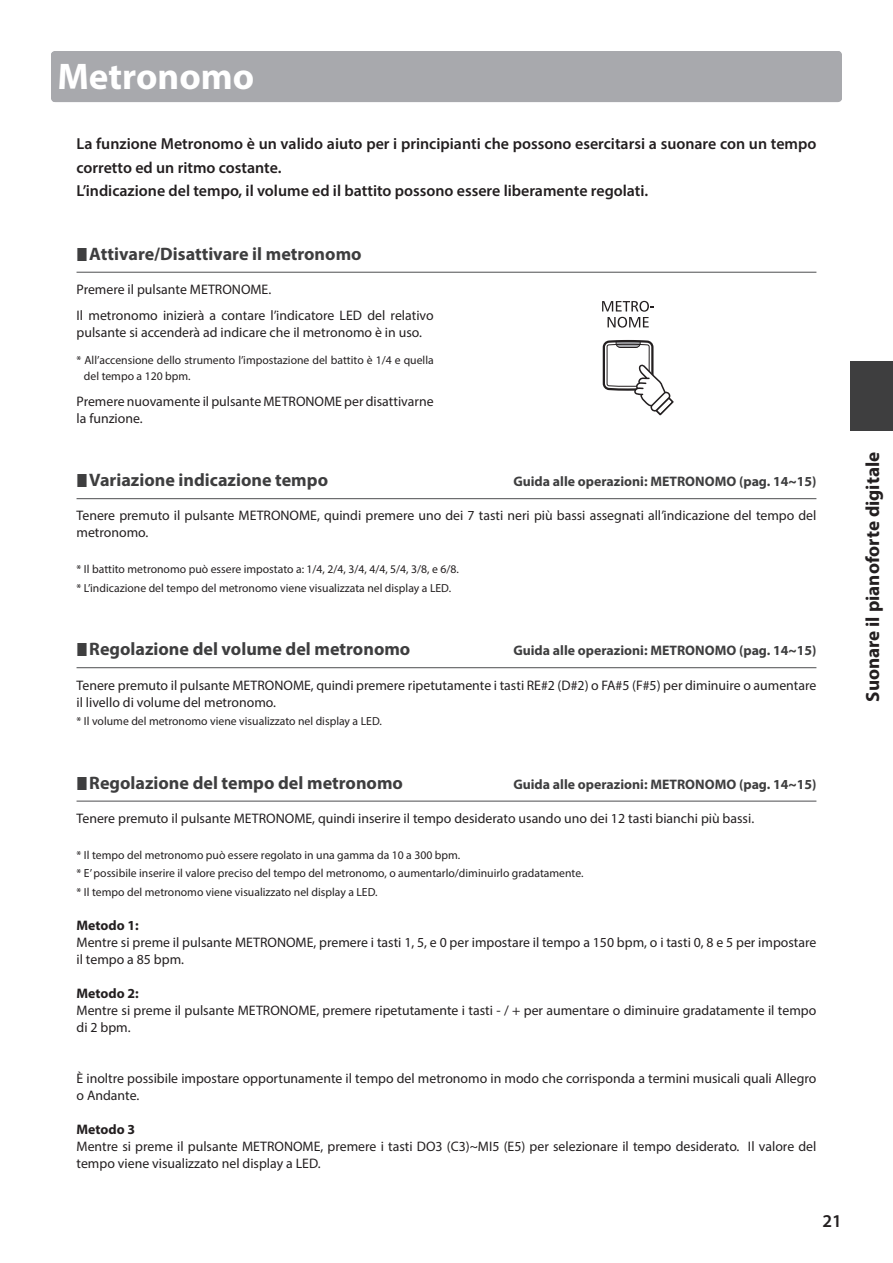
<style>
.page{position:relative;width:893px;height:1263px;background:#fff}
.page>*{position:absolute;margin:0;border:0;box-sizing:border-box;transform-origin:0 0}
.t1{font:700 37.2px "Myriad Pro";color:#fff}
.t2{font:700 19.2px "Myriad Pro";color:#231f20}
.t3{font:700 18px "Myriad Pro";color:#3e3e3f}
.t4{font:600 18px "Myriad Pro";color:#231f20}
.t5{font:600 15.9px/23.4px "Myriad Pro";color:#231f20}
.t6{font:13.8px/17px "Myriad Pro";color:#231f20}
.t7{font:700 13.8px "Myriad Pro";color:#3e3e3f}
.t8{font:700 13.8px "Myriad Pro";color:#231f20}
.t9{font:11.7px/18.6px "Myriad Pro";color:#231f20}
</style>
<div class="page">
<div style="left:850px;top:361px;width:43px;height:70px;background:#3e3e3f"></div>
<div style="left:51px;top:51px;width:791px;height:51px;background:#a8a9ad;border-radius:4px"></div>
<hr style="left:77px;top:272px;width:739px;height:1px;background:#57585a">
<hr style="left:77px;top:498px;width:739px;height:1px;background:#57585a">
<hr style="left:77px;top:667px;width:739px;height:1px;background:#57585a">
<hr style="left:77px;top:800px;width:739px;height:2px;background:#57585a">
<svg style="left:602px;top:301px;width:52px;height:27px"></svg>
<svg style="left:603px;top:340px;width:71px;height:75px"></svg>
<h1 class="t1" style="left:57px;top:52px;width:198px">Metronomo</h1>
<p class="t5" style="left:77px;top:132px;width:741px">La funzione Metronomo è un valido aiuto per i principianti che possono esercitarsi a suonare con un tempo corretto ed un ritmo costante.<br>L’indicazione del tempo, il volume ed il battito possono essere liberamente regolati.</p>
<h3 class="t3" style="left:89px;top:242px;width:274px">Attivare/Disattivare il metronomo</h3>
<p class="t6" style="left:77px;top:276px;width:359px;line-height:25.5px">Premere il pulsante METRONOME.<br>Il metronomo inizierà a contare l’indicatore LED del relativo</p>
<p class="t6" style="left:77px;top:323px;width:346px">pulsante si accenderà ad indicare che il metronomo è in uso.</p>
<p class="t9" style="left:84px;top:351px;width:351px;line-height:16.5px;text-indent:-7px">* All’accensione dello strumento l’impostazione del battito è 1/4 e quella del tempo a 120 bpm.</p>
<p class="t6" style="left:77px;top:392px;width:359px">Premere nuovamente il pulsante METRONOME per disattivarne la funzione.</p>
<h3 class="t3" style="left:89px;top:469px;width:240px">Variazione indicazione tempo</h3>
<p class="t7" style="left:513px;top:473px;width:305px">Guida alle operazioni: METRONOMO (pag. 14~15)</p>
<p class="t6" style="left:77px;top:507px;width:741px">Tenere premuto il pulsante METRONOME, quindi premere uno dei 7 tasti neri più bassi assegnati all’indicazione del tempo del metronomo.</p>
<p class="t9" style="left:77px;top:560px;width:383px">* Il battito metronomo può essere impostato a: 1/4, 2/4, 3/4, 4/4, 5/4, 3/8, e 6/8. * L’indicazione del tempo del metronomo viene visualizzata nel display a LED.</p>
<h3 class="t3" style="left:89px;top:638px;width:323px">Regolazione del volume del metronomo</h3>
<p class="t7" style="left:513px;top:642px;width:305px">Guida alle operazioni: METRONOMO (pag. 14~15)</p>
<p class="t6" style="left:77px;top:676px;width:741px">Tenere premuto il pulsante METRONOME, quindi premere ripetutamente i tasti RE#2 (D#2) o FA#5 (F#5) per diminuire o aumentare il livello di volume del metronomo.</p>
<p class="t9" style="left:77px;top:712px;width:306px">* Il volume del metronomo viene visualizzato nel display a LED.</p>
<h3 class="t3" style="left:89px;top:771px;width:315px">Regolazione del tempo del metronomo</h3>
<p class="t7" style="left:513px;top:775px;width:305px">Guida alle operazioni: METRONOMO (pag. 14~15)</p>
<p class="t6" style="left:77px;top:810px;width:678px">Tenere premuto il pulsante METRONOME, quindi inserire il tempo desiderato usando uno dei 12 tasti bianchi più bassi.</p>
<p class="t9" style="left:77px;top:845px;width:507px">* Il tempo del metronomo può essere regolato in una gamma da 10 a 300 bpm.<br>* E’ possibile inserire il valore preciso del tempo del metronomo, o aumentarlo/diminuirlo gradatamente. * Il tempo del metronomo viene visualizzato nel display a LED.</p>
<p class="t8" style="left:77px;top:916px;width:64px">Metodo 1:</p>
<p class="t6" style="left:77px;top:933px;width:741px">Mentre si preme il pulsante METRONOME, premere i tasti 1, 5, e 0 per impostare il tempo a 150 bpm, o i tasti 0, 8 e 5 per impostare il tempo a 85 bpm.</p>
<p class="t8" style="left:77px;top:984px;width:64px">Metodo 2:</p>
<p class="t6" style="left:77px;top:1001px;width:741px">Mentre si preme il pulsante METRONOME, premere ripetutamente i tasti - / + per aumentare o diminuire gradatamente il tempo di 2 bpm.</p>
<p class="t6" style="left:77px;top:1069px;width:741px">È inoltre possibile impostare opportunamente il tempo del metronomo in modo che corrisponda a termini musicali quali Allegro o Andante.</p>
<p class="t8" style="left:77px;top:1120px;width:60px">Metodo 3</p>
<p class="t6" style="left:77px;top:1137px;width:741px">Mentre si preme il pulsante METRONOME, premere i tasti DO3 (C3)~MI5 (E5) per selezionare il tempo desiderato. Il valore del tempo viene visualizzato nel display a LED.</p>
<h3 class="t4" style="left:823px;top:1209px;width:21px">21</h3>
<h2 class="t2" style="left:860px;top:702px;width:251px;rotate:-90deg">Suonare il pianoforte digitale</h2>
</div>
